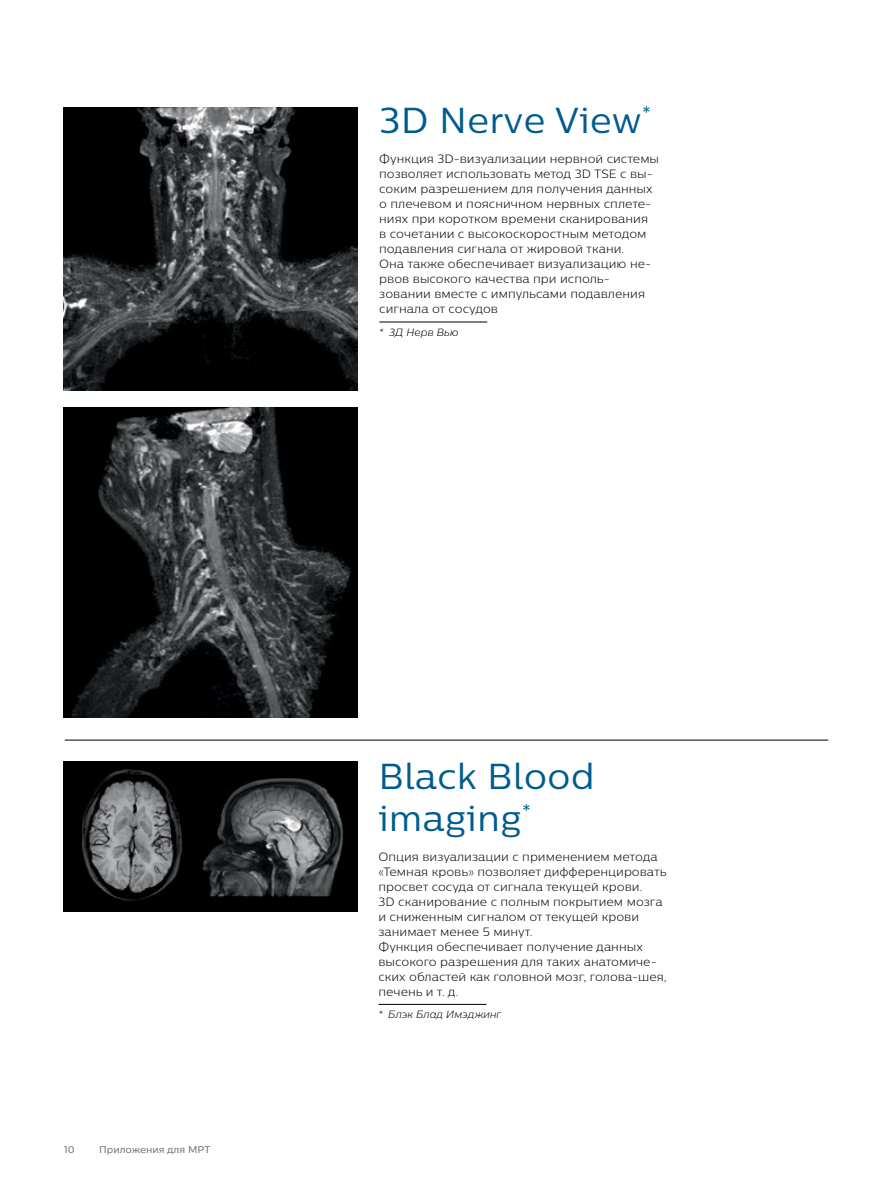
<style>
.page{position:relative;width:893px;height:1187px;background:#fff}
.page>*{position:absolute;margin:0;border:0;box-sizing:border-box;transform-origin:0 0}
.t1{font:36px/42px "Centrale Sans Pro";color:#005b8e}
.t2{font:300 12px/15px "Centrale Sans Pro";color:#000}
.t3{font:italic 300 10.5px "Centrale Sans Pro";color:#000}
.t4{font:9.75px "Centrale Sans Pro";color:#636466}
</style>
<div class="page">
<hr style="left:379px;top:322px;width:108px;height:1px;background:#000">
<hr style="left:378px;top:1004px;width:108px;height:1px;background:#000">
<img style="left:64px;top:761px;width:293px;height:150px">
<img style="left:64px;top:107px;width:293px;height:283px">
<img style="left:64px;top:407px;width:293px;height:310px">
<hr style="left:65px;top:739px;width:763px;height:1px;background:#000">
<h1 class="t1" style="left:379px;top:99px;width:273px">3D Nerve View<sup>*</sup></h1>
<p class="t2" style="left:379px;top:151px;width:281px">Функция 3D-визуализации нервной системы позволяет использовать метод 3D TSE с вы&shy;соким разрешением для получения данных о плечевом и поясничном нервных сплете&shy;ниях при коротком времени сканирования<br>в сочетании с высокоскоростным методом подавления сигнала от жировой ткани.<br>Она также обеспечивает визуализацию не&shy;рвов высокого качества при исполь&shy;зовании вместе с импульсами подавления сигнала от сосудов</p>
<p class="t3" style="left:379px;top:325px;width:81px">* 3Д Нерв Вью</p>
<p class="t4" style="left:64px;top:1143px;width:12px">10</p>
<p class="t4" style="left:99px;top:1143px;width:113px">Приложения для МРТ</p>
<h1 class="t1" style="left:378px;top:754px;width:218px">Black Blood imaging<sup>*</sup></h1>
<p class="t2" style="left:378px;top:848px;width:290px">Опция визуализации с применением метода «Темная кровь» позволяет дифференцировать просвет сосуда от сигнала текущей крови.<br>3D сканирование с полным покрытием мозга и сниженным сигналом от текущей крови занимает менее 5 минут.<br>Функция обеспечивает получение данных высокого разрешения для таких анатомиче&shy;ских областей как головной мозг, голова-шея, печень и т. д.</p>
<p class="t3" style="left:378px;top:1007px;width:124px">* Блэк Блад Имэджинг</p>
</div>
